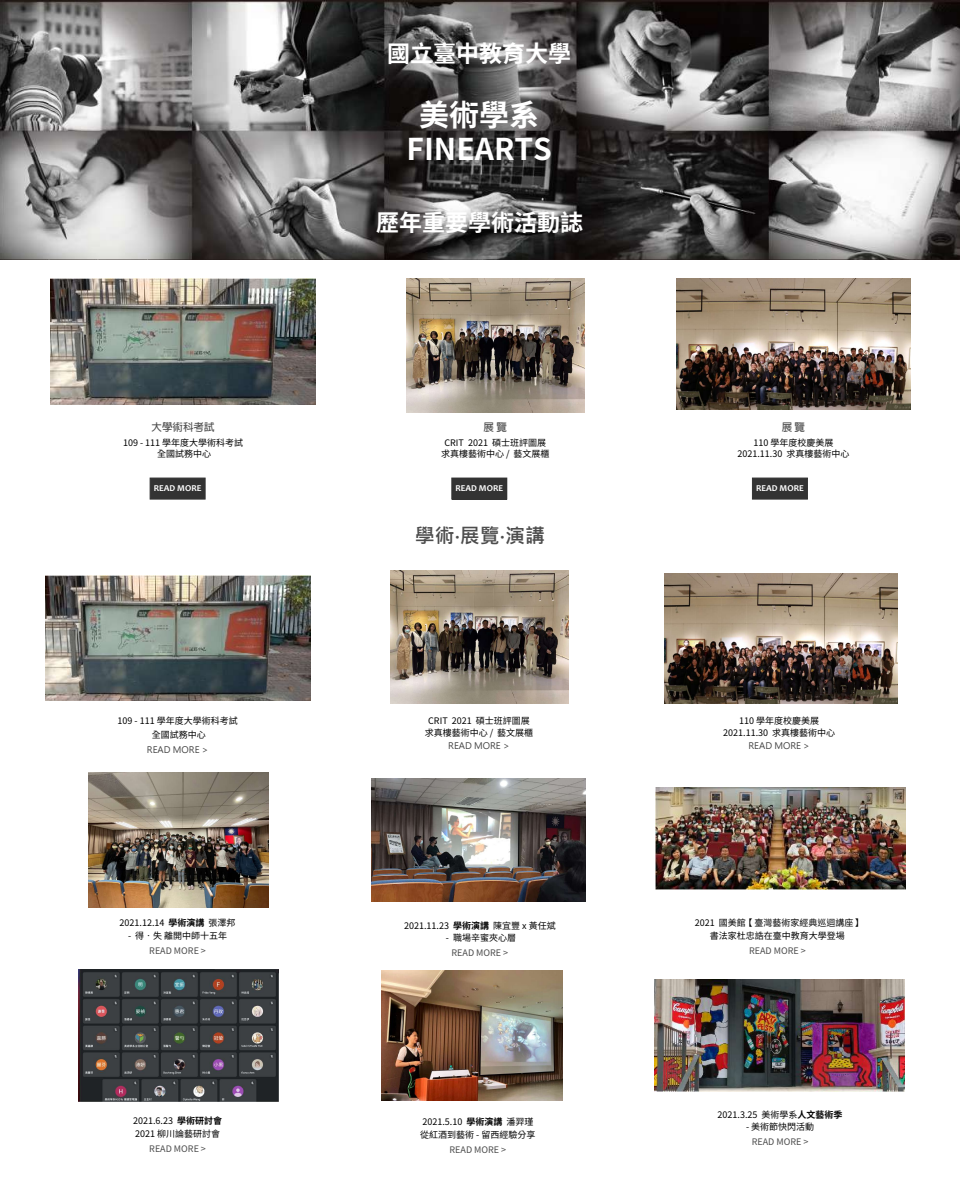
<style>
.page{position:relative;width:960px;height:1177px;background:#fff}
.page>*{position:absolute;margin:0;border:0;box-sizing:border-box;transform-origin:0 0}
.t1{font:700 30px/34px "Noto Sans CJ Ktc";color:#fff;text-align:center}
.t2{font:700 23px "Noto Sans CJ Ktc";color:#fff}
.t3{font:20px "Microsoft Jheng Hei UI Bold";color:#4d4d4d}
.t4{font:700 10.5px "Adobe Fan Heiti Std";color:#4d4d4d}
.t5{font:9px/12.5px "Noto Sans CJ Ktc";color:#000;text-align:center}
.t6{font:9px "Noto Sans CJ Ktc";color:#4d4d4d}
.t7{font:9px "Microsoft Jheng Hei";color:#404040}
.t8{font:700 9px "Candara";color:#fff}
.s1{font-weight:700}
</style>
<div class="page">
<img style="left:0;top:0;width:960px;height:259px">
<img style="left:655px;top:787px;width:250px;height:102px">
<img style="left:88px;top:773px;width:180px;height:134px">
<img style="left:372px;top:778px;width:213px;height:123px">
<img style="left:654px;top:979px;width:250px;height:112px">
<img style="left:382px;top:970px;width:181px;height:130px">
<img style="left:79px;top:969px;width:200px;height:132px">
<img style="left:50px;top:279px;width:266px;height:125px">
<div style="left:150px;top:477px;width:56px;height:22px;background:#333;border:1px solid #333"></div>
<img style="left:406px;top:279px;width:178px;height:133px">
<div style="left:452px;top:478px;width:55px;height:21px;background:#333"></div>
<div style="left:451px;top:477px;width:56px;height:22px;border:1px solid #333"></div>
<img style="left:677px;top:279px;width:233px;height:131px">
<div style="left:752px;top:477px;width:56px;height:22px;background:#333;border:1px solid #333"></div>
<img style="left:45px;top:575px;width:265px;height:126px">
<img style="left:391px;top:570px;width:178px;height:134px">
<img style="left:665px;top:573px;width:233px;height:131px">
<h2 class="t2" style="left:387px;top:41px;width:185px">國立臺中教育大學</h2>
<h1 class="t1" style="left:407px;top:99px;width:147px">美術學系<br>FINEARTS</h1>
<h2 class="t2" style="left:376px;top:209px;width:208px">歷年重要學術活動誌</h2>
<p class="t4" style="left:152px;top:421px;width:64px">大學術科考試</p>
<p class="t5" style="left:123px;top:437px;width:122px;line-height:10.8px">109 - 111 學年度大學術科考試全國試務中心</p>
<p class="t4" style="left:484px;top:421px;width:25px">展 覽</p>
<p class="t5" style="left:441px;top:437px;width:110px;line-height:10.8px">CRIT 2021 碩士班評圖展求真樓藝術中心 / 藝文展櫃</p>
<p class="t4" style="left:782px;top:421px;width:25px">展 覽</p>
<p class="t5" style="left:737px;top:437px;width:113px;line-height:10.8px">110 學年度校慶美展<br>2021.11.30 求真樓藝術中心</p>
<p class="t8" style="left:154px;top:482px;width:49px">READ MORE</p>
<p class="t8" style="left:455px;top:482px;width:49px">READ MORE</p>
<p class="t8" style="left:756px;top:482px;width:49px">READ MORE</p>
<h3 class="t3" style="left:415px;top:523px;width:132px">學術‧展覽‧演講</h3>
<p class="t5" style="left:118px;top:714px;width:122px;line-height:13.3px">109 - 111 學年度大學術科考試全國試務中心</p>
<p class="t7" style="left:147px;top:744px;width:63px">READ MORE &gt;</p>
<p class="t5" style="left:425px;top:715px;width:110px;line-height:11.7px">CRIT 2021 碩士班評圖展求真樓藝術中心 / 藝文展櫃</p>
<p class="t7" style="left:448px;top:740px;width:63px">READ MORE &gt;</p>
<p class="t5" style="left:723px;top:715px;width:113px;line-height:11.7px">110 學年度校慶美展<br>2021.11.30 求真樓藝術中心</p>
<p class="t7" style="left:748px;top:740px;width:63px">READ MORE &gt;</p>
<p class="t5" style="left:120px;top:916px;width:118px">2021.12.14 <span class="s1">學術演講</span> 張澤邦</p>
<p class="t5" style="left:128px;top:929px;width:101px">- 得•失 離開中師十五年</p>
<p class="t6" style="left:149px;top:945px;width:58px">READ MORE &gt;</p>
<p class="t5" style="left:404px;top:919px;width:153px">2021.11.23 <span class="s1">學術演講</span> 陳宜豐 x 黃任斌</p>
<p class="t5" style="left:446px;top:932px;width:72px">- 職場辛蜜夾心層</p>
<p class="t6" style="left:452px;top:948px;width:58px">READ MORE &gt;</p>
<p class="t5" style="left:695px;top:917px;width:171px">2021 國美館 【 臺灣藝術家經典巡迴講座 】書法家杜忠誥在臺中教育大學登場</p>
<p class="t6" style="left:749px;top:945px;width:58px">READ MORE &gt;</p>
<p class="t5" style="left:133px;top:1114px;width:91px;text-align:left">2021.6.23 <span class="s1">學術研討會<br></span>2021 柳川論藝研討會</p>
<p class="t6" style="left:149px;top:1143px;width:58px">READ MORE &gt;</p>
<p class="t5" style="left:420px;top:1115px;width:117px;text-align:left">2021.5.10 <span class="s1">學術演講</span> 潘羿瑾從紅酒到藝術 - 留西經驗分享</p>
<p class="t6" style="left:450px;top:1144px;width:58px">READ MORE &gt;</p>
<p class="t5" style="left:718px;top:1108px;width:127px">2021.3.25 美術學系<span class="s1">人文藝術季</span></p>
<p class="t5" style="left:746px;top:1120px;width:70px">- 美術節快閃活動</p>
<p class="t6" style="left:752px;top:1136px;width:58px">READ MORE &gt;</p>
</div>
